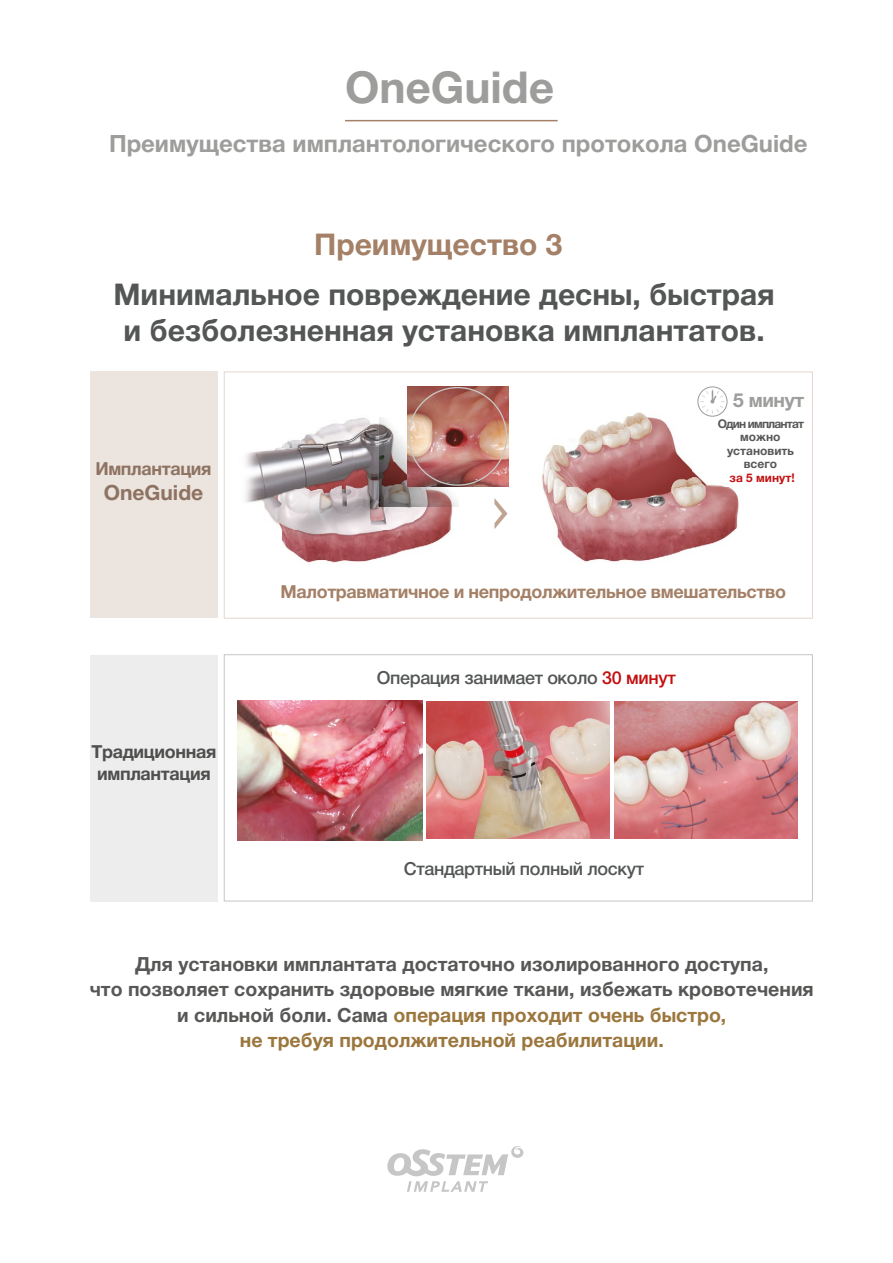
<style>
.page{position:relative;width:893px;height:1263px;background:#fff}
.page>*{position:absolute;margin:0;border:0;box-sizing:border-box;transform-origin:0 0}
.t1{font:700 44.1px "Helvetica Neue Cyr";color:#9d9d9c}
.t2{font:700 30px/36px "Helvetica Neue Cyr";color:#545656;text-align:center}
.t3{font:700 30px "Helvetica Neue Cyr";color:#a48067}
.t4{font:700 23.85px "Helvetica Neue Cyr";color:#9d9d9c}
.t5{font:700 21px "Helvetica Neue Cyr";color:#8e7362}
.t6{font:700 19.5px/25.5px "Helvetica Neue Cyr";color:#575756;text-align:center}
.t7{font:700 19.5px "Helvetica Neue Cyr";letter-spacing:-.02em;color:#9d9d9c}
.t8{font:500 18px "Helvetica Neue Cyr";letter-spacing:-.02em;color:#545656}
.t9{font:700 18px "Helvetica Neue Cyr";letter-spacing:-.02em;color:#a48067}
.t10{font:700 18px/21.6px "Helvetica Neue Cyr";letter-spacing:-.02em;color:#4f4f4e;text-align:center}
.t11{font:700 18px "Helvetica Neue Cyr";letter-spacing:-.02em;color:#8e7362}
.t12{font:700 12px/13.5px "Helvetica Neue Cyr";color:#575756;text-align:center}
.t13{font:700 12px "Helvetica Neue Cyr";color:#c31011}
.s1{color:#c31011}
.s2{color:#9b763d}
</style>
<div class="page">
<div style="left:90px;top:372px;width:127px;height:246px;background:#ece4de"></div>
<div style="left:90px;top:655px;width:127px;height:246px;background:#ededed"></div>
<svg style="left:387px;top:1146px;width:137px;height:46px"></svg>
<div style="left:224px;top:372px;width:589px;height:247px;border:1px solid #e3d7cf"></div>
<div style="left:224px;top:654px;width:589px;height:247px;border:1px solid #c6c6c6"></div>
<img style="left:542px;top:404px;width:197px;height:158px">
<img style="left:245px;top:417px;width:208px;height:146px">
<img style="left:237px;top:700px;width:186px;height:140px">
<img style="left:615px;top:701px;width:183px;height:138px">
<img style="left:427px;top:701px;width:182px;height:137px">
<hr style="left:345px;top:120px;width:213px;height:1px;background:#a48067">
<svg style="left:697px;top:386px;width:30px;height:31px"></svg>
<img style="left:379px;top:418px;width:79px;height:89px">
<img style="left:407px;top:386px;width:101px;height:101px">
<svg style="left:494px;top:498px;width:13px;height:31px"></svg>
<h1 class="t1" style="left:345px;top:64px;width:211px">OneGuide</h1>
<p class="t4" style="left:109px;top:130px;width:700px">Преимущества имплантологического протокола OneGuide</p>
<h2 class="t3" style="left:314px;top:228px;width:250px">Преимущество 3</h2>
<h2 class="t2" style="left:113px;top:276px;width:663px">Минимальное повреждение десны, быстрая и безболезненная установка имплантатов.</h2>
<p class="t11" style="left:95px;top:458px;width:118px">Имплантация</p>
<p class="t5" style="left:104px;top:481px;width:101px">OneGuide</p>
<p class="t10" style="left:91px;top:741px;width:126px">Традиционная имплантация</p>
<p class="t7" style="left:733px;top:390px;width:72px">5 минут</p>
<p class="t12" style="left:718px;top:417px;width:88px">Один имплантат можно установить всего</p>
<p class="t13" style="left:729px;top:471px;width:67px">за 5 минут!</p>
<p class="t9" style="left:280px;top:582px;width:507px">Малотравматичное и непродолжительное вмешательство</p>
<p class="t8" style="left:377px;top:668px;width:300px">Операция занимает около <span class="s1">30 минут</span></p>
<p class="t8" style="left:404px;top:859px;width:242px">Стандартный полный лоскут</p>
<p class="t6" style="left:90px;top:951px;width:725px">Для установки имплантата достаточно изолированного доступа,<br>что позволяет сохранить здоровые мягкие ткани, избежать кровотечения и сильной боли. Сама <span class="s2">операция проходит очень быстро,<br>не требуя продолжительной реабилитации.</span></p>
</div>
